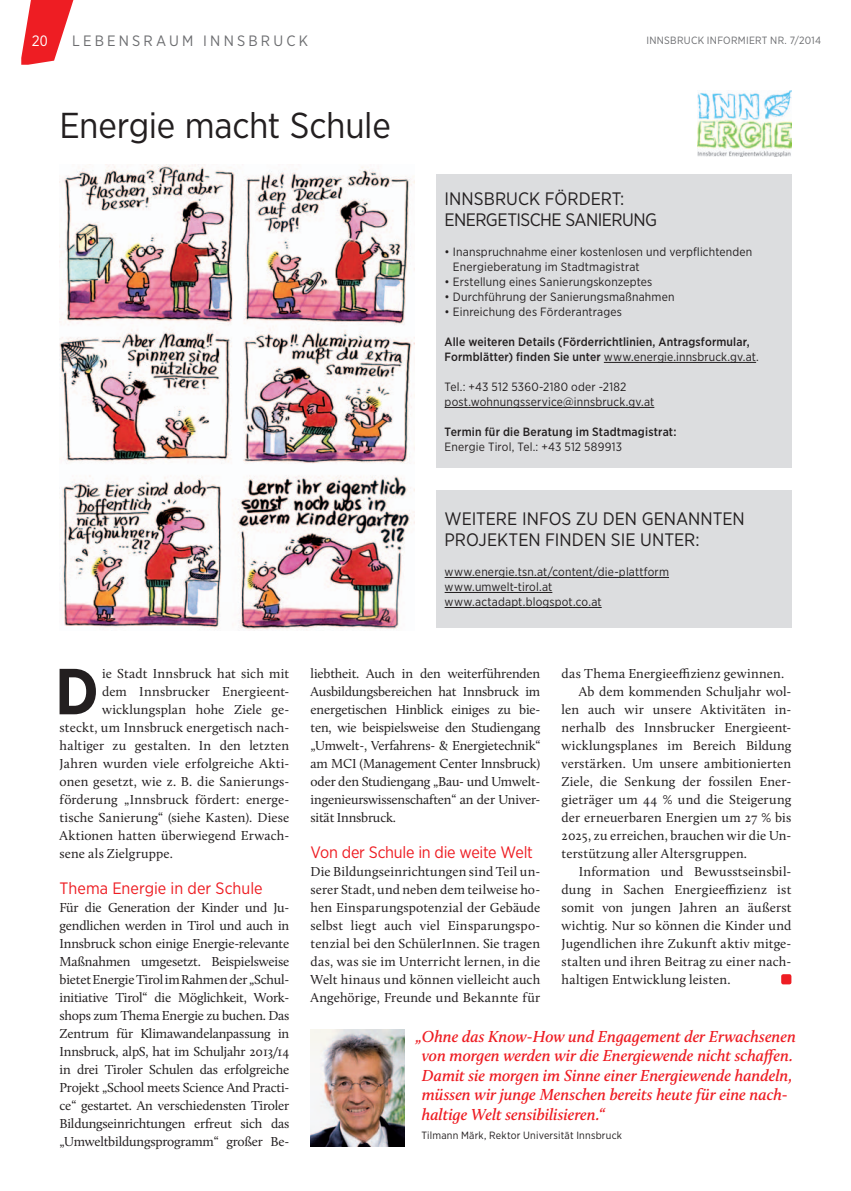
<style>
.page{position:relative;width:851px;height:1191px;background:#fff}
.page>*{position:absolute;margin:0;border:0;box-sizing:border-box;transform-origin:0 0}
.t1{font:700 64.95px "Gotham Narrow";color:#231f20}
.t2{font:36px "Gotham Narrow";color:#231f20}
.t3{font:18px/21px "Gotham Narrow";letter-spacing:-.01em;color:#231f20}
.t4{font:italic 600 16.5px/19.5px "Calluna";letter-spacing:-.005em;color:#ee1d23}
.t5{font:16.5px "Gotham Narrow";letter-spacing:-.005em;color:#ee1d23}
.t6{font:15px "Gotham Narrow";letter-spacing:.21em;color:#6c6d70}
.t7{font:15px "Gotham Narrow";color:#fff}
.t8{font:13.5px/18px "Calluna";letter-spacing:.005em;color:#231f20;text-align:justify}
.t9{font:12px/15px "Gotham Narrow";letter-spacing:.015em;color:#231f20}
.t10{font:500 12px/15px "Gotham Narrow";letter-spacing:.015em;color:#231f20}
.t11{font:10.5px "Gotham Narrow";color:#231f20}
.t12{font:10.5px "Gotham Narrow";letter-spacing:.025em;color:#6c6d70}
.s1{font-weight:400}
</style>
<div class="page">
<svg style="left:21px;top:0;width:52px;height:65px"></svg>
<img style="left:60px;top:165px;width:355px;height:466px">
<img style="left:697px;top:91px;width:94px;height:65px">
<div style="left:436px;top:174px;width:355px;height:294px;background:#dcdddf"></div>
<hr style="left:603px;top:362px;width:153px;height:1px;background:#231f20">
<hr style="left:444px;top:407px;width:210px;height:1px;background:#231f20">
<img style="left:310px;top:1029px;width:94px;height:117px">
<div style="left:781px;top:974px;width:10px;height:10px;background:#ee1d23;border-radius:2px"></div>
<div style="left:436px;top:490px;width:355px;height:137px;background:#dcdddf"></div>
<hr style="left:444px;top:577px;width:225px;height:1px;background:#231f20">
<hr style="left:444px;top:592px;width:108px;height:1px;background:#231f20">
<hr style="left:444px;top:607px;width:157px;height:1px;background:#231f20">
<p class="t7" style="left:32px;top:32px;width:17px">20</p>
<p class="t6" style="left:72px;top:32px;width:237px">lebensraum innsbruck</p>
<p class="t12" style="left:646px;top:34px;width:176px">innsbruck informiert nr. 7/2014</p>
<p class="t2" style="left:59px;top:103px;width:333px">Energie macht Schule</p>
<p class="t3" style="left:444px;top:188px;width:212px">I nnsbruck fördert:<br>Energetisch e Sanierung</p>
<p class="t9" style="left:453px;top:244px;width:301px;text-indent:-8px">• I nanspruchnahme einer kostenlosen und verpflichtenden<br>Energieberatung im Stadtmagistrat</p>
<p class="t9" style="left:444px;top:274px;width:209px">• Erstellung eines Sanierungskonzeptes</p>
<p class="t9" style="left:444px;top:289px;width:231px">• Durchführung der Sanierungsmaßnahmen</p>
<p class="t9" style="left:444px;top:304px;width:179px">• Einreichung des Förderantrages</p>
<p class="t10" style="left:444px;top:334px;width:315px">Alle weiteren Details (Förderrichtlinien, Antragsformular,<br>Formblätter) finden Sie unter <span class="s1">www.energie.innsbruck.gv.at.</span></p>
<p class="t9" style="left:444px;top:379px;width:211px">Tel.: +43 512 5360-2180 oder -2182 post.wohnungsservice@innsbruck.gv.at</p>
<p class="t10" style="left:444px;top:424px;width:233px">Termin für die Beratung im Stadtmagistrat:<br><span class="s1">Energie Tirol, Tel.: +43 512 589913</span></p>
<p class="t3" style="left:444px;top:508px;width:301px">Weitere I nfos zu den genannten<br>Proj ekten finden Sie unter:</p>
<p class="t9" style="left:444px;top:564px;width:226px">www.energie.tsn.at/content/die-plattform www.umwelt-tirol.at www.actadapt.blogspot.co.at</p>
<p class="t1" style="left:55px;top:649px;width:45px">D</p>
<p class="t8" style="left:102px;top:664px;width:189px">ie Stadt Innsbruck hat sich mit</p>
<p class="t8" style="left:102px;top:682px;width:189px">dem Innsbrucker Energieent-</p>
<p class="t8" style="left:102px;top:700px;width:189px">wicklungsplan hohe Ziele ge-</p>
<p class="t8" style="left:60px;top:718px;width:231px">steckt, um Innsbruck energetisch nach-</p>
<p class="t8" style="left:60px;top:736px;width:231px">haltiger zu gestalten. In den letzten</p>
<p class="t8" style="left:60px;top:754px;width:231px">Jahren wurden viele erfolgreiche Akti-</p>
<p class="t8" style="left:60px;top:772px;width:231px">onen gesetzt, wie z. B. die Sanierungs-</p>
<p class="t8" style="left:60px;top:790px;width:231px">förderung „Innsbruck fördert: energe-</p>
<p class="t8" style="left:60px;top:808px;width:231px">tische Sanierung“ (siehe Kasten). Diese</p>
<p class="t8" style="left:60px;top:826px;width:231px">Aktionen hatten überwiegend Erwach-</p>
<p class="t8" style="left:60px;top:844px;width:115px">sene als Zielgruppe.</p>
<p class="t5" style="left:60px;top:878px;width:204px">Thema Energie in der Schule</p>
<p class="t8" style="left:60px;top:898px;width:231px">Für die Generation der Kinder und Ju&shy;gendlichen werden in Tirol und auch in Innsbruck schon einige Energie-relevante Maßnahmen umgesetzt. Beispielsweise bietet Energie Tirol im Rahmen der „Schul&shy;initiative Tirol“ die Möglichkeit, Work&shy;shops zum Thema Energie zu buchen. Das Zentrum für Klimawandelanpassung in Innsbruck, alpS, hat im Schuljahr 2013/14 in drei Tiroler Schulen das erfolgreiche Projekt „School meets Science And Practi&shy;ce“ gestartet. An verschiedensten Tiroler Bildungseinrichtungen erfreut sich das „Umweltbildungsprogramm“ großer Be-</p>
<p class="t8" style="left:310px;top:664px;width:231px">liebtheit. Auch in den weiterführenden Ausbildungsbereichen hat Innsbruck im energetischen Hinblick einiges zu bie&shy;ten, wie beispielsweise den Studiengang „Umwelt-, Verfahrens- &amp; Energietechnik“ am MCI (Management Center Innsbruck) oder den Studiengang „Bau- und Umwelt&shy;ingenieurswissenschaften“ an der Univer&shy;sität Innsbruck.</p>
<p class="t5" style="left:310px;top:842px;width:224px">Von der Schule in die weite Welt</p>
<p class="t8" style="left:310px;top:862px;width:231px">Die Bildungseinrichtungen sind Teil un&shy;serer Stadt, und neben dem teilweise ho&shy;hen Einsparungspotenzial der Gebäude selbst liegt auch viel Einsparungspo&shy;tenzial bei den SchülerInnen. Sie tragen das, was sie im Unterricht lernen, in die Welt hinaus und können vielleicht auch Angehörige, Freunde und Bekannte für</p>
<p class="t4" style="left:422px;top:1026px;width:375px;text-indent:-6px">„Ohne das Know-How und Engagement der Erwachsenen von morgen werden wir die Energiewende nicht schaffen.<br>Damit sie morgen im Sinne einer Energiewende handeln, müssen wir junge Menschen bereits heute für eine nach&shy;haltige Welt sensibilisieren.“</p>
<p class="t11" style="left:421px;top:1129px;width:202px">Tilmann Märk, Rektor U niversität I nnsbruck</p>
<p class="t8" style="left:561px;top:664px;width:224px">das Thema Energieeffizienz gewinnen.</p>
<p class="t8" style="left:578px;top:682px;width:214px">Ab dem kommenden Schuljahr wol-</p>
<p class="t8" style="left:561px;top:700px;width:231px">len auch wir unsere Aktivitäten in-</p>
<p class="t8" style="left:561px;top:718px;width:231px">nerhalb des Innsbrucker Energieent-</p>
<p class="t8" style="left:561px;top:736px;width:231px">wicklungsplanes im Bereich Bildung</p>
<p class="t8" style="left:561px;top:754px;width:231px">verstärken. Um unsere ambitionierten</p>
<p class="t8" style="left:561px;top:772px;width:231px">Ziele, die Senkung der fossilen Ener-</p>
<p class="t8" style="left:561px;top:790px;width:231px">gieträger um 44 % und die Steigerung</p>
<p class="t8" style="left:561px;top:808px;width:231px">der erneuerbaren Energien um 27 % bis</p>
<p class="t8" style="left:561px;top:826px;width:231px">2025, zu erreichen, brauchen wir die Un-</p>
<p class="t8" style="left:561px;top:844px;width:187px">terstützung aller Altersgruppen.</p>
<p class="t8" style="left:578px;top:862px;width:214px">Information und Bewusstseinsbil-</p>
<p class="t8" style="left:561px;top:880px;width:231px">dung in Sachen Energieeffizienz ist</p>
<p class="t8" style="left:561px;top:898px;width:231px">somit von jungen Jahren an äußerst</p>
<p class="t8" style="left:561px;top:916px;width:231px">wichtig. Nur so können die Kinder und</p>
<p class="t8" style="left:561px;top:934px;width:231px">Jugendlichen ihre Zukunft aktiv mitge-</p>
<p class="t8" style="left:561px;top:952px;width:231px">stalten und ihren Beitrag zu einer nach-</p>
<p class="t8" style="left:561px;top:970px;width:170px">haltigen Entwicklung leisten.</p>
</div>
